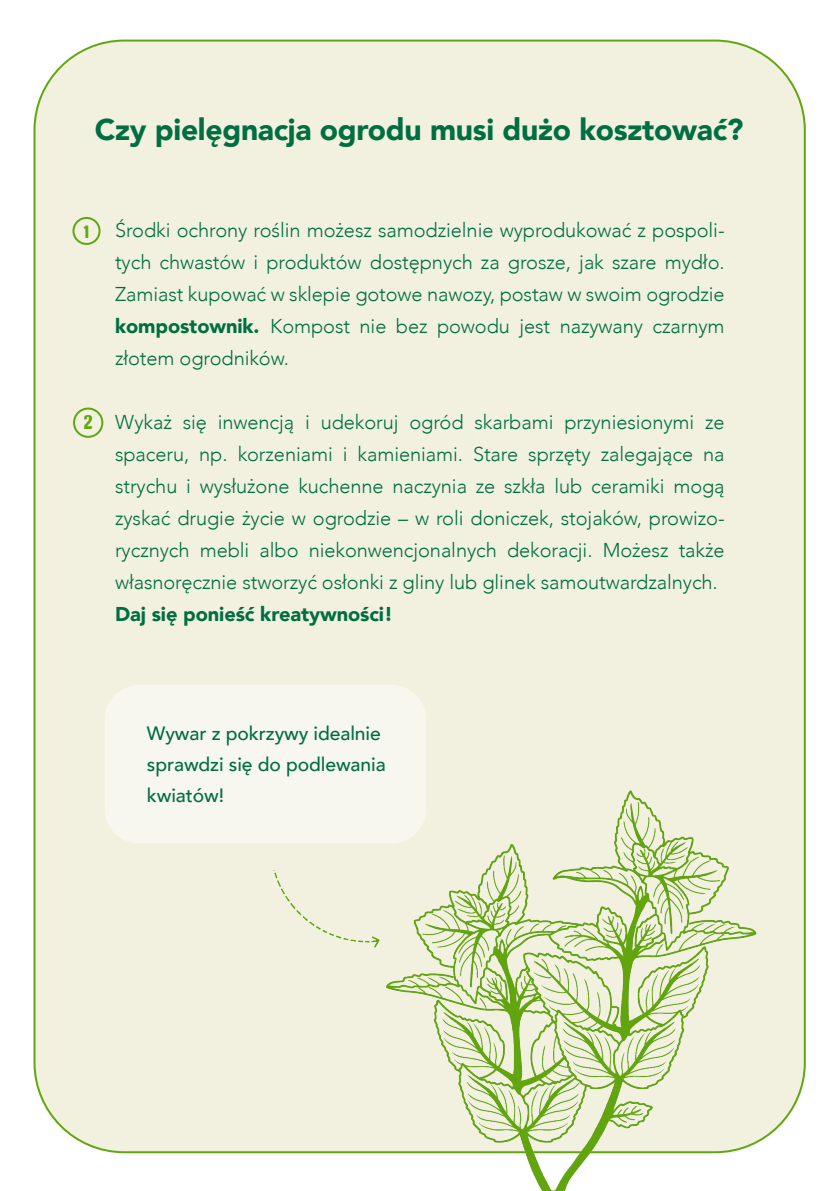
<style>
.page{position:relative;width:840px;height:1191px;background:#fff}
.page>*{position:absolute;margin:0;border:0;box-sizing:border-box;transform-origin:0 0}
.t1{font:900 30px "Avenir";letter-spacing:-.01em;color:#006e41}
.t2{font:300 20px/32px "Avenir";letter-spacing:-.005em;color:#006e41;text-align:justify}
.t3{font:900 20px "Avenir";letter-spacing:-.005em;color:#006e41}
.t4{font:19.4px "Somersbyheader 2015";color:#62a60f}
.t5{font:500 19.2px/30.8px "Avenir";letter-spacing:-.005em;color:#006e41}
.t6{font:18px "Somersbyheader 2015";color:#62a60f}
.s1{font-weight:900}
</style>
<div class="page">
<div style="left:34px;top:41px;width:770px;height:1111px;background:#f2f1e0;border-radius:90px"></div>
<div style="left:105px;top:685px;width:321px;height:158px;background:#f8f7ee;border-radius:34px"></div>
<div style="left:72px;top:217px;width:28px;height:28px;border:2px solid #62a60f;border-radius:50%"></div>
<div style="left:73px;top:407px;width:30px;height:31px;border:2px solid #62a60f;border-radius:50%"></div>
<img style="left:365px;top:790px;width:407px;height:401px">
<h1 class="t1" style="left:95px;top:103px;width:649px">Czy pielęgnacja ogrodu musi dużo kosztować?</h1>
<p class="t6" style="left:84px;top:219px;width:7px">1</p>
<p class="t4" style="left:84px;top:409px;width:10px">2</p>
<p class="t2" style="left:115px;top:214px;width:610px">Środki ochrony roślin możesz samodzielnie wyprodukować z pospoli&shy;tych chwastów i produktów dostępnych za grosze, jak szare mydło.<br>Zamiast kupować w sklepie gotowe nawozy, postaw w swoim ogrodzie <span class="s1">kompostownik.</span> Kompost nie bez powodu jest nazywany czarnym złotem ogrodników.</p>
<p class="t2" style="left:115px;top:406px;width:610px">Wykaż się inwencją i udekoruj ogród skarbami przyniesionymi ze spaceru, np. korzeniami i kamieniami. Stare sprzęty zalegające na strychu i wysłużone kuchenne naczynia ze szkła lub ceramiki mogą zyskać drugie życie w ogrodzie – w roli doniczek, stojaków, prowizo&shy;rycznych mebli albo niekonwencjonalnych dekoracji. Możesz także własnoręcznie stworzyć osłonki z gliny lub glinek samoutwardzalnych.</p>
<p class="t3" style="left:115px;top:597px;width:279px">Daj się ponieść kreatywności!</p>
<p class="t5" style="left:147px;top:717px;width:240px">Wywar z pokrzywy idealnie sprawdzi się do podlewania kwiatów!</p>
</div>
